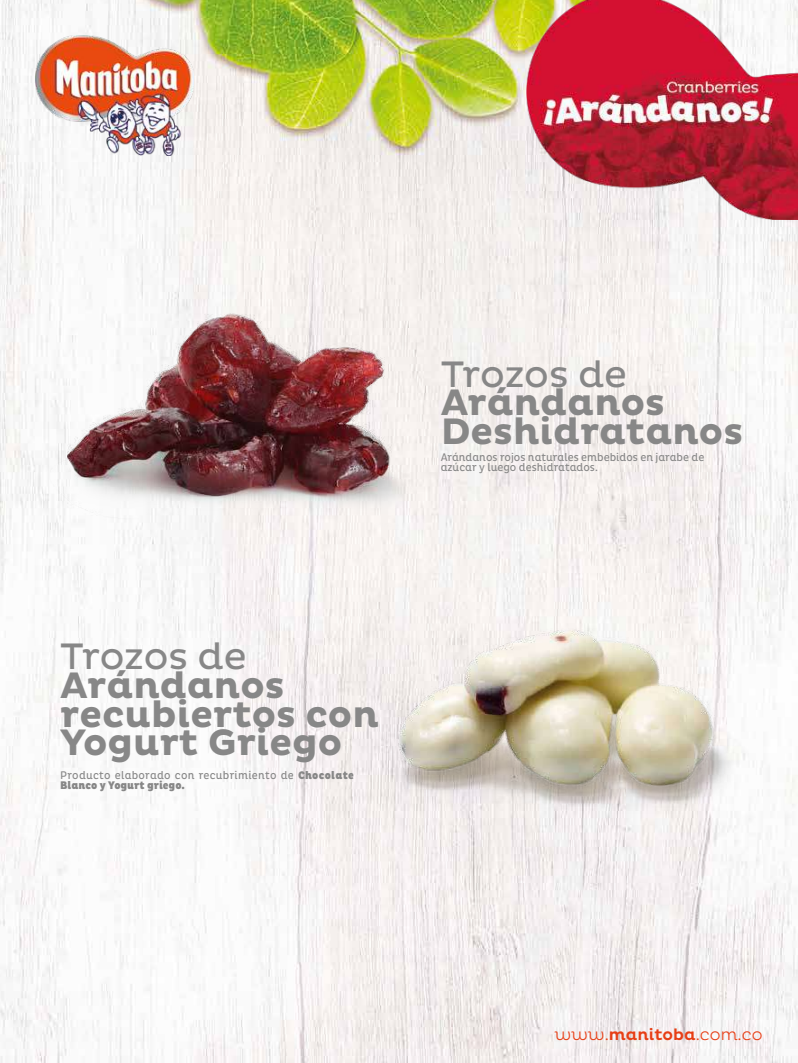
<style>
.page{position:relative;width:798px;height:1063px;background:#fff}
.page>*{position:absolute;margin:0;border:0;box-sizing:border-box;transform-origin:0 0}
.t1{font:700 37.5px/28.8px "Pluto";color:#878787}
.t2{font:37.5px "Pluto";letter-spacing:-.005em;color:#878787}
.t3{font:300 16.25px "Pluto";color:#e73e15}
.t4{font:11.25px/10.4px "Pluto Cond";color:#878787}
.t5{font:11.25px/10.4px "Pluto Cond";letter-spacing:.025em;color:#878787}
.s1{font-weight:900}
.s2{font-weight:500}
</style>
<div class="page">
<img style="left:0;top:0;width:797px;height:1063px">
<img style="left:31px;top:249px;width:441px;height:317px">
<img style="left:350px;top:544px;width:443px;height:322px">
<img style="left:35px;top:35px;width:159px;height:121px">
<img style="left:526px;top:0;width:271px;height:219px">
<h1 class="t2" style="left:440px;top:353px;width:188px">Trozos de</h1>
<h1 class="t1" style="left:440px;top:389px;width:304px">Arándanos<br>Deshidratanos</h1>
<p class="t4" style="left:440px;top:452px;width:265px">Arándanos rojos naturales embebidos en jarabe de azúcar y luego deshidratados.</p>
<h1 class="t2" style="left:60px;top:635px;width:188px">Trozos de</h1>
<h1 class="t1" style="left:60px;top:672px;width:320px">Arándanos recubiertos con<br>Yogurt Griego</h1>
<p class="t5" style="left:60px;top:770px;width:295px">Producto elaborado con recubrimiento de <span class="s1">Chocolate<br>Blanco y Yogurt griego.</span></p>
<h2 class="t3" style="left:554px;top:1025px;width:209px">www.<span class="s2">manitoba</span>.com.co</h2>
</div>
